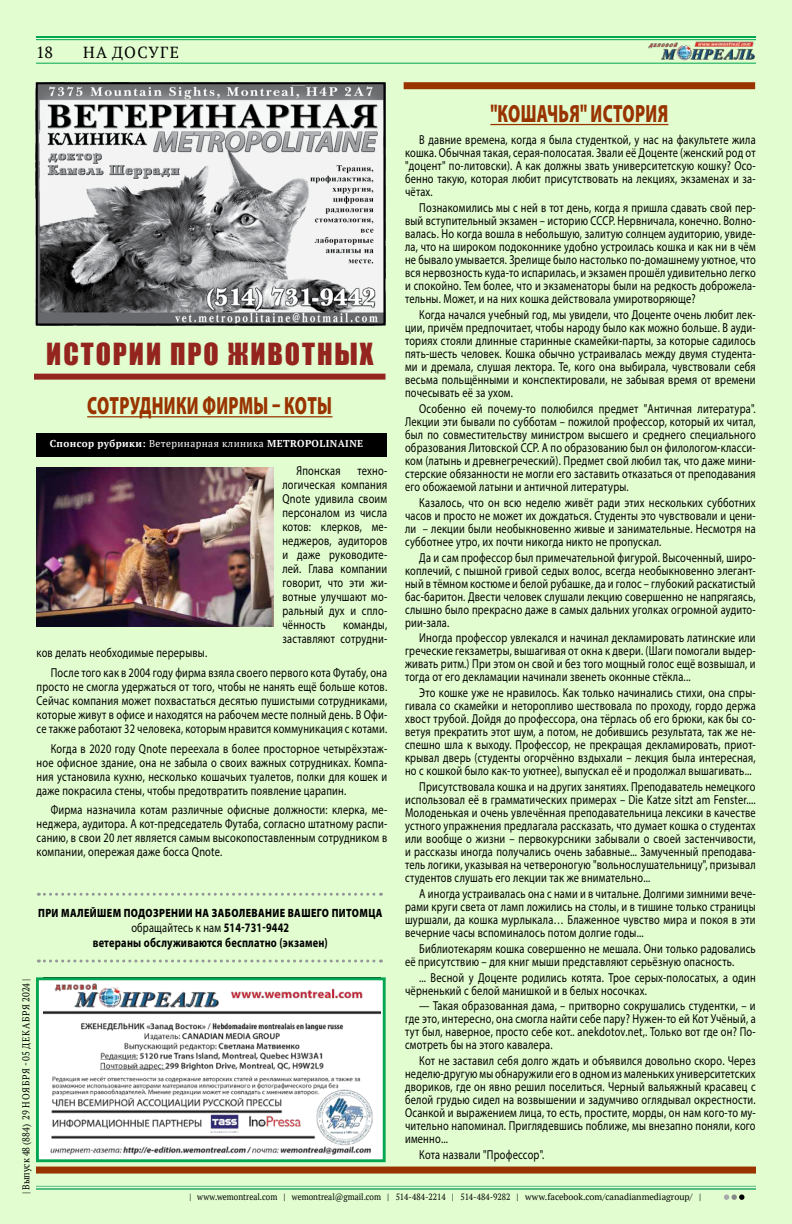
<style>
.page{position:relative;width:792px;height:1224px;background:#e2fdcf}
.page>*{position:absolute;margin:0;border:0;box-sizing:border-box;transform-origin:0 0}
.t1{font:28px "Impact";letter-spacing:.07em;color:#94251e}
.t2{font:900 25px "Myriad Pro";letter-spacing:.02em;color:#930;scale:.67 1}
.t3{font:16px "PT Serif";letter-spacing:.08em;color:#000}
.t4{font:13px/13px "Myriad Pro";letter-spacing:.02em;color:#000;text-align:justify;scale:.8 1}
.t5{font:700 13px/15px "Myriad Pro";letter-spacing:.02em;color:#000;text-align:center;scale:.78 1}
.t6{font:900 12px "Myriad Pro";letter-spacing:.04em;color:#000;scale:.82 1}
.t7{font:700 10px "PT Serif";letter-spacing:.04em;color:#fff}
.t8{font:10px "PT Serif";color:#000;scale:.9 1}
.t9{font:9px "PT Serif";color:#000;scale:.9 1}
.s1{font-weight:400}
</style>
<div class="page">
<img style="left:648px;top:41px;width:107px;height:20px">
<hr style="left:36px;top:63px;width:720px;height:1px;background:#00a651">
<hr style="left:36px;top:1186px;width:720px;height:1px;background:#57bd84">
<hr style="left:36px;top:1188px;width:720px;height:2px;background:#57bd84">
<hr style="left:36px;top:36px;width:720px;height:2px;background:#00a651">
<hr style="left:36px;top:39px;width:720px;height:1px;background:#00a651">
<svg style="left:724px;top:1194px;width:20px;height:6px"></svg>
<div style="left:36px;top:1167px;width:720px;height:7px;background:#930"></div>
<img style="left:39px;top:85px;width:344px;height:238px">
<div style="left:36px;top:82px;width:350px;height:244px;border:2px solid #000"></div>
<div style="left:34px;top:374px;width:352px;height:6px;background:#94251e"></div>
<div style="left:36px;top:433px;width:351px;height:24px;background:#000"></div>
<svg style="left:38px;top:893px;width:343px;height:3px"></svg>
<svg style="left:38px;top:960px;width:343px;height:3px"></svg>
<hr style="left:87px;top:416px;width:245px;height:1px;background:#930">
<hr style="left:490px;top:124px;width:178px;height:1px;background:#930">
<div style="left:37px;top:979px;width:347px;height:182px;background:#fff"></div>
<img style="left:43px;top:983px;width:337px;height:172px">
<div style="left:36px;top:977px;width:350px;height:185px;border:3px solid #00a651"></div>
<div style="left:404px;top:82px;width:351px;height:7px;background:#930"></div>
<img style="left:37px;top:468px;width:237px;height:158px">
<p class="t3" style="left:36px;top:42px;width:19px">18</p>
<p class="t3" style="left:83px;top:42px;width:97px">НА ДОСУГЕ</p>
<h2 class="t2" style="left:490px;top:99px;width:267px">"КОШАЧЬЯ" ИСТОРИЯ</h2>
<p class="t4" style="left:405px;top:133px;width:440px;text-indent:14px">В давние времена, когда я была студенткой, у нас на факультете жила кошка. Обычная такая, серая-полосатая. Звали её Доценте (женский род от "доцент" по-литовски). А как должны звать университетскую кошку? Осо&shy;бенно такую, которая любит присутствовать на лекциях, экзаменах и за&shy;чётах.</p>
<p class="t4" style="left:405px;top:201px;width:440px;text-indent:14px">Познакомились мы с ней в тот день, когда я пришла сдавать свой пер&shy;вый вступительный экзамен – историю СССР. Нервничала, конечно. Волно&shy;валась. Но когда вошла в небольшую, залитую солнцем аудиторию, увиде&shy;ла, что на широком подоконнике удобно устроилась кошка и как ни в чём не бывало умывается. Зрелище было настолько по-домашнему уютное, что вся нервозность куда-то испарилась, и экзамен прошёл удивительно легко и спокойно. Тем более, что и экзаменаторы были на редкость доброжела&shy;тельны. Может, и на них кошка действовала умиротворяюще?</p>
<p class="t4" style="left:405px;top:308px;width:440px;text-indent:14px">Когда начался учебный год, мы увидели, что Доценте очень любит лек&shy;ции, причём предпочитает, чтобы народу было как можно больше. В ауди&shy;ториях стояли длинные старинные скамейки-парты, за которые садилось пять-шесть человек. Кошка обычно устраивалась между двумя студента&shy;ми и дремала, слушая лектора. Те, кого она выбирала, чувствовали себя весьма польщёнными и конспектировали, не забывая время от времени почесывать её за ухом.</p>
<p class="t4" style="left:405px;top:402px;width:440px;text-indent:14px">Особенно ей почему-то полюбился предмет "Античная литература".<br>Лекции эти бывали по субботам – пожилой профессор, который их читал, был по совместительству министром высшего и среднего специального образования Литовской ССР. А по образованию был он филологом-класси&shy;ком (латынь и древнегреческий). Предмет свой любил так, что даже мини&shy;стерские обязанности не могли его заставить отказаться от преподавания его обожаемой латыни и античной литературы.</p>
<p class="t4" style="left:405px;top:496px;width:440px;text-indent:14px">Казалось, что он всю неделю живёт ради этих нескольких субботних часов и просто не может их дождаться. Студенты это чувствовали и цени&shy;ли – лекции были необыкновенно живые и занимательные. Несмотря на субботнее утро, их почти никогда никто не пропускал.</p>
<p class="t4" style="left:405px;top:551px;width:440px;text-indent:14px">Да и сам профессор был примечательной фигурой. Высоченный, широ&shy;коплечий, с пышной гривой седых волос, всегда необыкновенно элегант&shy;ный в тёмном костюме и белой рубашке, да и голос – глубокий раскатистый бас-баритон. Двести человек слушали лекцию совершенно не напрягаясь, слышно было прекрасно даже в самых дальних уголках огромной аудито&shy;рии-зала.</p>
<p class="t4" style="left:405px;top:631px;width:440px;text-indent:14px">Иногда профессор увлекался и начинал декламировать латинские или греческие гекзаметры, вышагивая от окна к двери. (Шаги помогали выдер&shy;живать ритм.) При этом он свой и без того мощный голос ещё возвышал, и тогда от его декламации начинали звенеть оконные стёкла...</p>
<p class="t4" style="left:405px;top:686px;width:440px;text-indent:14px">Это кошке уже не нравилось. Как только начинались стихи, она спры&shy;гивала со скамейки и неторопливо шествовала по проходу, гордо держа хвост трубой. Дойдя до профессора, она тёрлась об его брюки, как бы со&shy;ветуя прекратить этот шум, а потом, не добившись результата, так же не&shy;спешно шла к выходу. Профессор, не прекращая декламировать, приот&shy;крывал дверь (студенты огорчённо вздыхали – лекция была интересная, но с кошкой было как-то уютнее), выпускал её и продолжал вышагивать...</p>
<p class="t4" style="left:405px;top:780px;width:440px;text-indent:14px">Присутствовала кошка и на других занятиях. Преподаватель немецкого использовал её в грамматических примерах – Die Katze sitzt am Fenster....<br>Молоденькая и очень увлечённая преподавательница лексики в качестве устного упражнения предлагала рассказать, что думает кошка о студентах или вообще о жизни – первокурсники забывали о своей застенчивости, и рассказы иногда получались очень забавные... Замученный преподава&shy;тель логики, указывая на четвероногую "вольнослушательницу", призывал студентов слушать его лекции так же внимательно...</p>
<p class="t4" style="left:405px;top:887px;width:440px;text-indent:14px">А иногда устраивалась она с нами и в читальне. Долгими зимними вече&shy;рами круги света от ламп ложились на столы, и в тишине только страницы шуршали, да кошка мурлыкала… Блаженное чувство мира и покоя в эти вечерние часы вспоминалось потом долгие годы...</p>
<p class="t4" style="left:405px;top:942px;width:440px;text-indent:14px">Библиотекарям кошка совершенно не мешала. Они только радовались её присутствию – для книг мыши представляют серьёзную опасность.</p>
<p class="t4" style="left:405px;top:971px;width:440px;text-indent:14px">... Весной у Доценте родились котята. Трое серых-полосатых, а один чёрненький с белой манишкой и в белых носочках.</p>
<p class="t4" style="left:405px;top:999px;width:440px;text-indent:14px">— Такая образованная дама, – притворно сокрушались студентки, – и где это, интересно, она смогла найти себе пару? Нужен-то ей Кот Учёный, а тут был, наверное, просто себе кот.. anekdotov.net,. Только вот где он? По&shy;смотреть бы на этого кавалера.</p>
<p class="t4" style="left:405px;top:1054px;width:440px;text-indent:14px">Кот не заставил себя долго ждать и объявился довольно скоро. Через неделю-другую мы обнаружили его в одном из маленьких университетских двориков, где он явно решил поселиться. Черный вальяжный красавец с белой грудью сидел на возвышении и задумчиво оглядывал окрестности.<br>Осанкой и выражением лица, то есть, простите, морды, он нам кого-то му&shy;чительно напоминал. Приглядевшись поближе, мы внезапно поняли, кого именно...</p>
<p class="t4" style="left:419px;top:1148px;width:158px">Кота назвали "Профессор".</p>
<h1 class="t1" style="left:46px;top:332px;width:328px">ИСТОРИИ ПРО ЖИВОТНЫХ</h1>
<h2 class="t2" style="left:87px;top:392px;width:367px">СОТРУДНИКИ ФИРМЫ – КОТЫ</h2>
<p class="t7" style="left:50px;top:436px;width:315px">Спонсор рубрики: <span class="s1">Ветеринарная клиника</span> METROPOLINAINE</p>
<p class="t4" style="left:297px;top:464px;width:57px">Японская</p>
<p class="t4" style="left:282px;top:464px;width:132px;line-height:14px;text-indent:75px">техно&shy;логическая компания Qnote удивила своим персоналом из числа котов: клерков, ме&shy;неджеров, аудиторов и даже руководите&shy;лей. Глава компании говорит, что эти жи&shy;вотные улучшают мо&shy;ральный дух и спло&shy;чённость</p>
<p class="t4" style="left:282px;top:618px;width:132px;line-height:14px;text-align:right">команды,<br>заставляют сотрудни-</p>
<p class="t4" style="left:51px;top:643px;width:422px;line-height:19.7px;text-indent:-14px">ков делать необходимые перерывы.<br>После того как в 2004 году фирма взяла своего первого кота Футабу, она</p>
<p class="t4" style="left:37px;top:679px;width:440px;line-height:14px">просто не смогла удержаться от того, чтобы не нанять ещё больше котов.<br>Сейчас компания может похвастаться десятью пушистыми сотрудниками, которые живут в офисе и находятся на рабочем месте полный день. В Офи&shy;се также работают 32 человека, которым нравится коммуникация с котами.</p>
<p class="t4" style="left:37px;top:741px;width:440px;line-height:14px;text-indent:14px">Когда в 2020 году Qnote переехала в более просторное четырёхэтаж&shy;ное офисное здание, она не забыла о своих важных сотрудниках. Компа&shy;ния установила кухню, несколько кошачьих туалетов, полки для кошек и даже покрасила стены, чтобы предотвратить появление царапин.</p>
<p class="t4" style="left:37px;top:803px;width:440px;line-height:14px;text-indent:14px">Фирма назначила котам различные офисные должности: клерка, ме&shy;неджера, аудитора. А кот-председатель Футаба, согласно штатному распи&shy;санию, в свои 20 лет является самым высокопоставленным сотрудником в компании, опережая даже босса Qnote.</p>
<p class="t6" style="left:38px;top:906px;width:421px">ПРИ МАЛЕЙШЕМ ПОДОЗРЕНИИ НА ЗАБОЛЕВАНИЕ ВАШЕГО ПИТОМЦА</p>
<p class="t5" style="left:93px;top:920px;width:303px"><span class="s1">обращайтесь к нам</span> 514-731-9442<br>ветераны обслуживаются бесплатно (экзамен)</p>
<p class="t8" style="left:20px;top:1194px;width:241px;rotate:-90deg">| Выпуск 48 (884) 29 НОЯБРЯ - 05 ДЕКАБРЯ 2024 |</p>
<p class="t9" style="left:190px;top:1191px;width:570px">| www.wemontreal.com | wemontreal@gmail.com | 514-484-2214 | 514-484-9282 | www.facebook.com/canadianmediagroup/ |</p>
</div>
